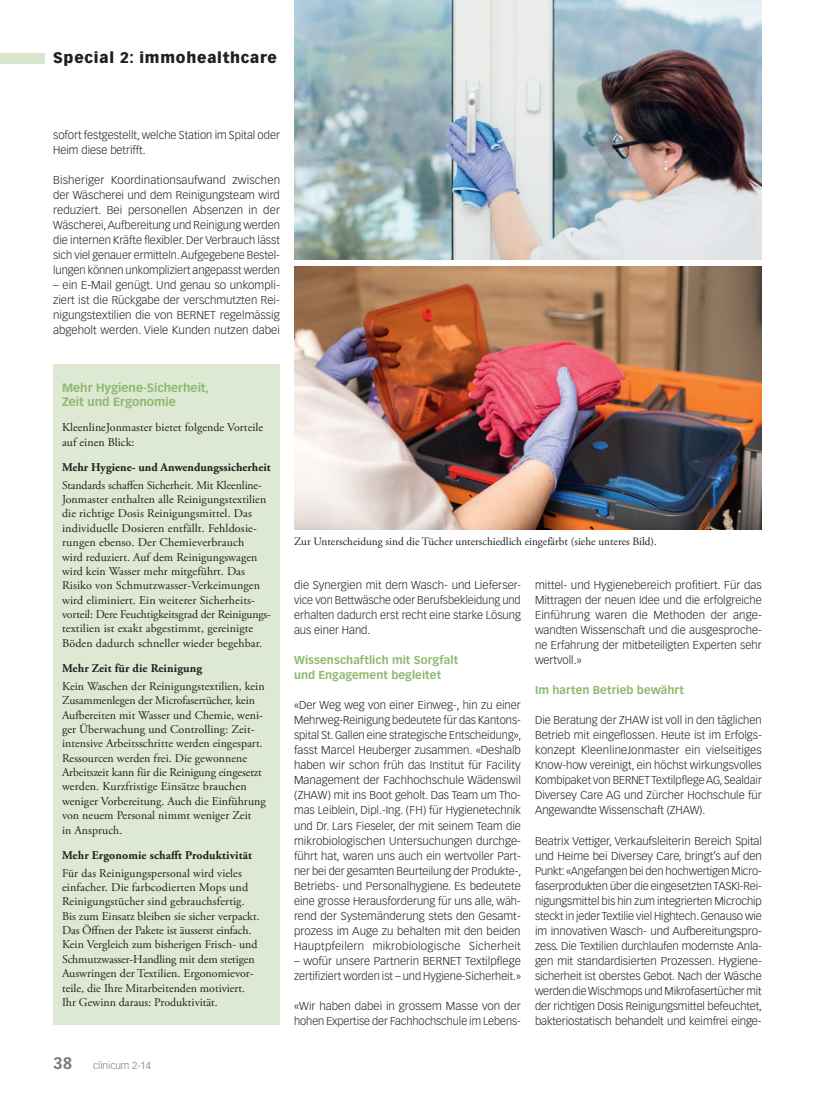
<style>
.page{position:relative;width:815px;height:1099px;background:#fff}
.page>*{position:absolute;margin:0;border:0;box-sizing:border-box;transform-origin:0 0}
.t1{font:900 15px "Vectora LT Std";letter-spacing:.05em;color:#231f20}
.t2{font:11.88px/14.4px "Adobe Garamond Pro";letter-spacing:.005em;color:#231f20}
.t3{font:700 11.88px "Adobe Garamond Pro";letter-spacing:.01em;color:#231f20}
.t4{font:700 11.88px/14.2px "Vectora LT Std";color:#8db96e}
.t5{font:300 11.25px/15px "Vectora LT Std";letter-spacing:-.005em;color:#231f20;text-align:justify}
.t6{font:11.25px "Adobe Garamond Pro";color:#231f20}
.t7{font:700 11.25px/15px "Vectora LT Std";letter-spacing:.005em;color:#8db96e}
.t8{font:300 10px "Vectora LH";color:#76787b}
.s1{font-weight:700;font-size:16.25px}
</style>
<div class="page">
<div style="left:0;top:53px;width:45px;height:10px;background:#d8e5cd"></div>
<img style="left:294px;top:0;width:468px;height:259px">
<img style="left:294px;top:266px;width:468px;height:263px">
<div style="left:53px;top:364px;width:227px;height:660px;background:#dee9d4"></div>
<h1 class="t1" style="left:53px;top:49px;width:225px">Special 2: immohealthcare</h1>
<p class="t5" style="left:53px;top:128px;width:228px">sofort festgestellt, welche Station im Spital oder<br>Heim diese betrifft.</p>
<p class="t5" style="left:53px;top:173px;width:228px">Bisheriger Koordinationsaufwand zwischen der Wäscherei und dem Reinigungsteam wird reduziert. Bei personellen Absenzen in der Wäscherei, Aufbereitung und Reinigung werden die internen Kräfte flexibler. Der Verbrauch lässt sich viel genauer ermitteln. Aufgegebene Bestel&shy;lungen können unkompliziert angepasst werden</p>
<p class="t5" style="left:53px;top:278px;width:228px">– ein E-Mail genügt. Und genau so unkompli&shy;ziert ist die Rückgabe der verschmutzten Rei&shy;nigungstextilien die von BERNET regelmässig abgeholt werden. Viele Kunden nutzen dabei</p>
<p class="t4" style="left:62px;top:380px;width:149px">Mehr Hygiene-Sicherheit,<br>Zeit und Ergonomie</p>
<p class="t2" style="left:62px;top:421px;width:203px">KleenlineJonmaster bietet folgende Vorteile auf einen Blick:</p>
<p class="t3" style="left:62px;top:460px;width:210px">Mehr Hygiene- und Anwendungssicherheit</p>
<p class="t2" style="left:62px;top:478px;width:210px">Standards schaffen Sicherheit. Mit Kleenline-Jonmaster enthalten alle Reinigungstextilien die richtige Dosis Reinigungsmittel. Das individuelle Dosieren entfällt. Fehldosie&shy;rungen ebenso. Der Chemieverbrauch<br>wird reduziert. Auf dem Reinigungswagen wird kein Wasser mehr mitgeführt. Das Risiko von Schmutzwasser-Verkeimungen wird eliminiert. Ein weiterer Sicherheits&shy;vorteil: Dere Feuchtigkeitsgrad der Reinigungs&shy;textilien ist exakt abgestimmt, gereinigte Böden dadurch schneller wieder begehbar.</p>
<p class="t3" style="left:62px;top:661px;width:142px">Mehr Zeit für die Reinigung</p>
<p class="t2" style="left:62px;top:679px;width:205px">Kein Waschen der Reinigungstextilien, kein Zusammenlegen der Microfasertücher, kein Aufbereiten mit Wasser und Chemie, weni&shy;ger Überwachung und Controlling: Zeit&shy;intensive Arbeitsschritte werden eingespart.<br>Ressourcen werden frei. Die gewonnene Arbeitszeit kann für die Reinigung eingesetzt werden. Kurzfristige Einsätze brauchen weniger Vorbereitung. Auch die Einführung von neuem Personal nimmt weniger Zeit<br>in Anspruch.</p>
<p class="t3" style="left:62px;top:848px;width:191px">Mehr Ergonomie schafft Produktivität</p>
<p class="t2" style="left:62px;top:866px;width:199px">Für das Reinigungspersonal wird vieles einfacher. Die farbcodierten Mops und Reinigungstücher sind gebrauchsfertig.<br>Bis zum Einsatz bleiben sie sicher verpackt.<br>Das Öffnen der Pakete ist äusserst einfach.<br>Kein Vergleich zum bisherigen Frisch- und Schmutzwasser-Handling mit dem stetigen Auswringen der Textilien. Ergonomievor&shy;teile, die Ihre Mitarbeitenden motiviert.<br>Ihr Gewinn daraus: Produktivität.</p>
<p class="t8" style="left:53px;top:1059px;width:99px"><span class="s1">38</span> clinicum 2-14</p>
<p class="t6" style="left:294px;top:534px;width:364px">Zur Unterscheidung sind die Tücher unterschiedlich eingefärbt (siehe unteres Bild).</p>
<p class="t5" style="left:294px;top:578px;width:228px">die Synergien mit dem Wasch- und Lieferser&shy;vice von Bettwäsche oder Berufsbekleidung und erhalten dadurch erst recht eine starke Lösung aus einer Hand.</p>
<p class="t7" style="left:294px;top:653px;width:166px">Wissenschaftlich mit Sorgfalt und Engagement begleitet</p>
<p class="t5" style="left:294px;top:698px;width:229px">«Der Weg weg von einer Einweg-, hin zu einer Mehrweg-Reinigung bedeutete für das Kantons&shy;spital St. Gallen eine strategische Entscheidung», fasst Marcel Heuberger zusammen. «Deshalb haben wir schon früh das Institut für Facility Management der Fachhochschule Wädenswil (ZHAW) mit ins Boot geholt. Das Team um Tho&shy;mas Leiblein, Dipl.-Ing. (FH) für Hygienetechnik und Dr. Lars Fieseler, der mit seinem Team die mikrobiologischen Untersuchungen durchge&shy;führt hat, waren uns auch ein wertvoller Part&shy;ner bei der gesamten Beurteilung der Produkte-, Betriebs- und Personalhygiene. Es bedeutete eine grosse Herausforderung für uns alle, wäh&shy;rend der Systemänderung stets den Gesamt&shy;prozess im Auge zu behalten mit den beiden Hauptpfeilern mikrobiologische Sicherheit</p>
<p class="t5" style="left:294px;top:953px;width:228px">– wofür unsere Partnerin BERNET Textilpflege zertifiziert worden ist – und Hygiene-Sicherheit.»</p>
<p class="t5" style="left:294px;top:998px;width:228px">«Wir haben dabei in grossem Masse von der hohen Expertise der Fachhochschule im Lebens-</p>
<p class="t5" style="left:535px;top:578px;width:228px">mittel- und Hygienebereich profitiert. Für das Mittragen der neuen Idee und die erfolgreiche Einführung waren die Methoden der ange&shy;wandten Wissenschaft und die ausgesproche&shy;ne Erfahrung der mitbeteiligten Experten sehr wertvoll.»</p>
<p class="t7" style="left:535px;top:683px;width:151px">Im harten Betrieb bewährt</p>
<p class="t5" style="left:535px;top:713px;width:228px">Die Beratung der ZHAW ist voll in den täglichen Betrieb mit eingeflossen. Heute ist im Erfolgs&shy;konzept KleenlineJonmaster ein vielseitiges Know-how vereinigt, ein höchst wirkungsvolles Kombipaket von BERNET Textilpflege AG, Sealdair Diversey Care AG und Zürcher Hochschule für Angewandte Wissenschaft (ZHAW).</p>
<p class="t5" style="left:535px;top:833px;width:229px;text-align:left">Beatrix Vettiger, Verkaufsleiterin Bereich Spital und Heime bei Diversey Care, bringt’s auf den Punkt: «Angefangen bei den hochwertigen Micro&shy;faserprodukten über die eingesetzten TASKI-Rei&shy;nigungsmittel bis hin zum integrierten Microchip steckt in jeder Textilie viel Hightech. Genauso wie im innovativen Wasch- und Aufbereitungspro&shy;zess. Die Textilien durchlaufen modernste Anla&shy;gen mit standardisierten Prozessen. Hygiene&shy;sicherheit ist oberstes Gebot. Nach der Wäsche werden die Wischmops und Mikrofasertücher mit der richtigen Dosis Reinigungsmittel befeuchtet, bakteriostatisch behandelt und keimfrei einge-</p>
</div>
